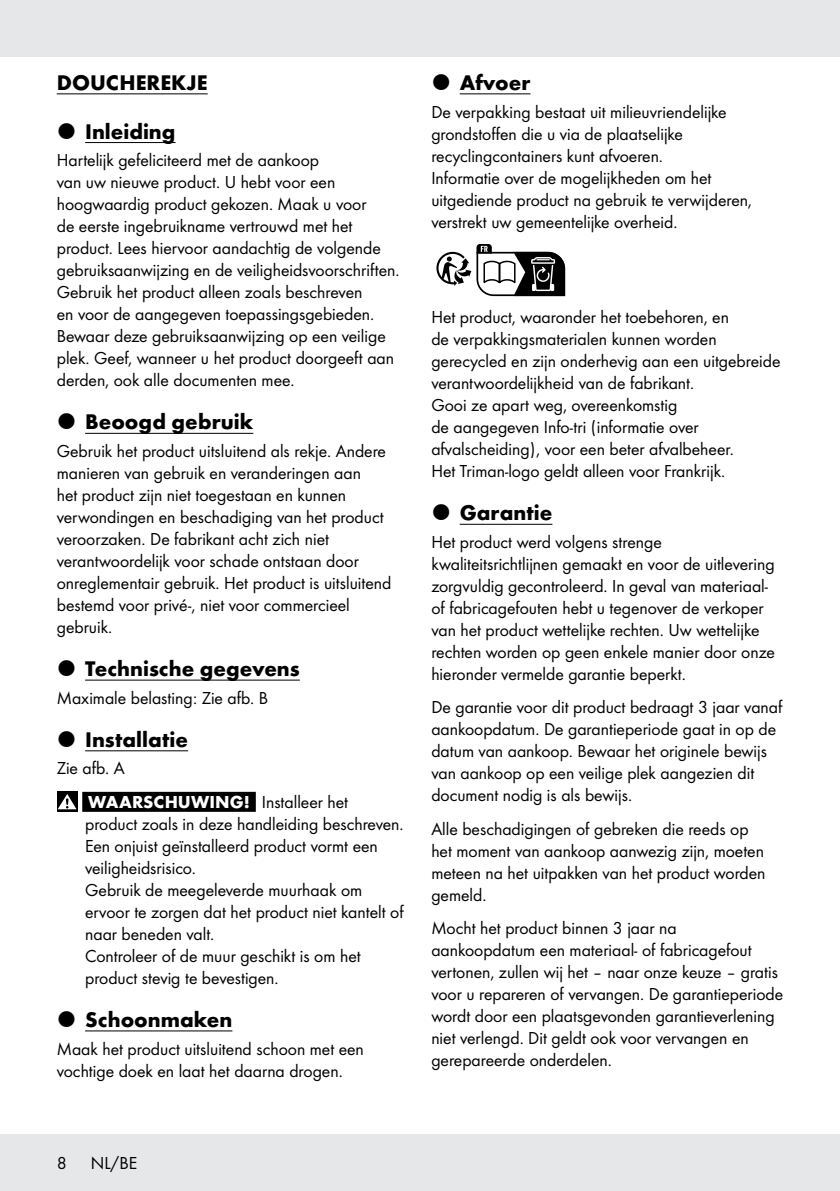
<style>
.page{position:relative;width:840px;height:1191px;background:#fff}
.page>*{position:absolute;margin:0;border:0;box-sizing:border-box;transform-origin:0 0}
.t1{font:700 22px "Futura";color:#000}
.t2{font:18px/22px "Futura Boo";color:#000}
.t3{font:700 18px "Futura";color:#fff}
.s1{font-family:"Futura Boo";font-weight:400;color:#000}
</style>
<div class="page">
<hr style="left:839px;top:1134px;width:1px;height:57px;background:#e6e7e8">
<div style="left:0;top:1134px;width:839px;height:57px;background:#e6e7e8"></div>
<hr style="left:839px;top:0;width:1px;height:57px;background:#e6e7e8">
<div style="left:0;top:0;width:839px;height:57px;background:#e6e7e8"></div>
<hr style="left:57px;top:93px;width:150px;height:1px;background:#000">
<hr style="left:85px;top:142px;width:90px;height:1px;background:#000">
<hr style="left:85px;top:433px;width:168px;height:1px;background:#000">
<hr style="left:85px;top:679px;width:214px;height:1px;background:#000">
<hr style="left:85px;top:750px;width:103px;height:1px;background:#000">
<div style="left:82px;top:792px;width:174px;height:20px;background:#000"></div>
<hr style="left:85px;top:1030px;width:147px;height:1px;background:#000">
<svg style="left:57px;top:791px;width:21px;height:21px"></svg>
<svg style="left:58px;top:794px;width:18px;height:15px"></svg>
<hr style="left:459px;top:93px;width:71px;height:1px;background:#000">
<hr style="left:459px;top:524px;width:93px;height:1px;background:#000">
<svg style="left:436px;top:244px;width:130px;height:53px"></svg>
<p class="t1" style="left:57px;top:66px;width:152px">DOUCHEREKJE</p>
<p class="t1" style="left:85px;top:115px;width:92px">Inleiding</p>
<p class="t2" style="left:57px;top:148px;width:344px">Hartelijk gefeliciteerd met de aankoop<br>van uw nieuwe product. U hebt voor een hoogwaardig product gekozen. Maak u voor<br>de eerste ingebruikname vertrouwd met het product. Lees hiervoor aandachtig de volgende gebruiksaanwijzing en de veiligheidsvoorschriften.<br>Gebruik het product alleen zoals beschreven<br>en voor de aangegeven toepassingsgebieden.<br>Bewaar deze gebruiksaanwijzing op een veilige plek. Geef, wanneer u het product doorgeeft aan derden, ook alle documenten mee.</p>
<p class="t1" style="left:85px;top:406px;width:169px">Beoogd gebruik</p>
<p class="t2" style="left:57px;top:439px;width:336px">Gebruik het product uitsluitend als rekje. Andere manieren van gebruik en veranderingen aan<br>het product zijn niet toegestaan en kunnen verwondingen en beschadiging van het product veroorzaken. De fabrikant acht zich niet verantwoordelijk voor schade ontstaan door onreglementair gebruik. Het product is uitsluitend bestemd voor privé-, niet voor commercieel gebruik.</p>
<p class="t1" style="left:85px;top:652px;width:216px">Technische gegevens</p>
<p class="t2" style="left:57px;top:686px;width:213px">Maximale belasting: Zie afb. B</p>
<p class="t1" style="left:85px;top:723px;width:104px">Installatie</p>
<p class="t2" style="left:57px;top:756px;width:69px">Zie afb. A</p>
<p class="t3" style="left:88px;top:788px;width:261px">WAARSCHUWING! <span class="s1">Installeer het</span></p>
<p class="t2" style="left:85px;top:812px;width:320px">product zoals in deze handleiding beschreven.<br>Een onjuist geïnstalleerd product vormt een veiligheidsrisico.<br>Gebruik de meegeleverde muurhaak om ervoor te zorgen dat het product niet kantelt of naar beneden valt.<br>Controleer of de muur geschikt is om het product stevig te bevestigen.</p>
<p class="t1" style="left:85px;top:1003px;width:149px">Schoonmaken</p>
<p class="t2" style="left:57px;top:1036px;width:308px">Maak het product uitsluitend schoon met een vochtige doek en laat het daarna drogen.</p>
<p class="t1" style="left:459px;top:66px;width:72px">Afvoer</p>
<p class="t2" style="left:431px;top:100px;width:322px">De verpakking bestaat uit milieuvriendelijke grondstoffen die u via de plaatselijke recyclingcontainers kunt afvoeren.<br>Informatie over de mogelijkheden om het uitgediende product na gebruik te verwijderen, verstrekt uw gemeentelijke overheid.</p>
<p class="t2" style="left:431px;top:305px;width:350px">Het product, waaronder het toebehoren, en<br>de verpakkingsmaterialen kunnen worden gerecycled en zijn onderhevig aan een uitgebreide verantwoordelijkheid van de fabrikant.<br>Gooi ze apart weg, overeenkomstig<br>de aangegeven Info-tri (informatie over afvalscheiding), voor een beter afvalbeheer.<br>Het Triman-logo geldt alleen voor Frankrijk.</p>
<p class="t1" style="left:459px;top:497px;width:94px">Garantie</p>
<p class="t2" style="left:431px;top:530px;width:345px">Het product werd volgens strenge kwaliteitsrichtlijnen gemaakt en voor de uitlevering zorgvuldig gecontroleerd. In geval van materiaal&shy;of fabricagefouten hebt u tegenover de verkoper van het product wettelijke rechten. Uw wettelijke rechten worden op geen enkele manier door onze hieronder vermelde garantie beperkt.</p>
<p class="t2" style="left:431px;top:695px;width:352px">De garantie voor dit product bedraagt 3 jaar vanaf aankoopdatum. De garantieperiode gaat in op de datum van aankoop. Bewaar het originele bewijs van aankoop op een veilige plek aangezien dit document nodig is als bewijs.</p>
<p class="t2" style="left:431px;top:816px;width:335px">Alle beschadigingen of gebreken die reeds op het moment van aankoop aanwezig zijn, moeten meteen na het uitpakken van het product worden gemeld.</p>
<p class="t2" style="left:431px;top:916px;width:353px">Mocht het product binnen 3 jaar na aankoopdatum een materiaal- of fabricagefout vertonen, zullen wij het – naar onze keuze – gratis voor u repareren of vervangen. De garantieperiode wordt door een plaatsgevonden garantieverlening niet verlengd. Dit geldt ook voor vervangen en gerepareerde onderdelen.</p>
<p class="t2" style="left:57px;top:1151px;width:11px">8</p>
<p class="t2" style="left:91px;top:1151px;width:48px">NL/BE</p>
</div>
